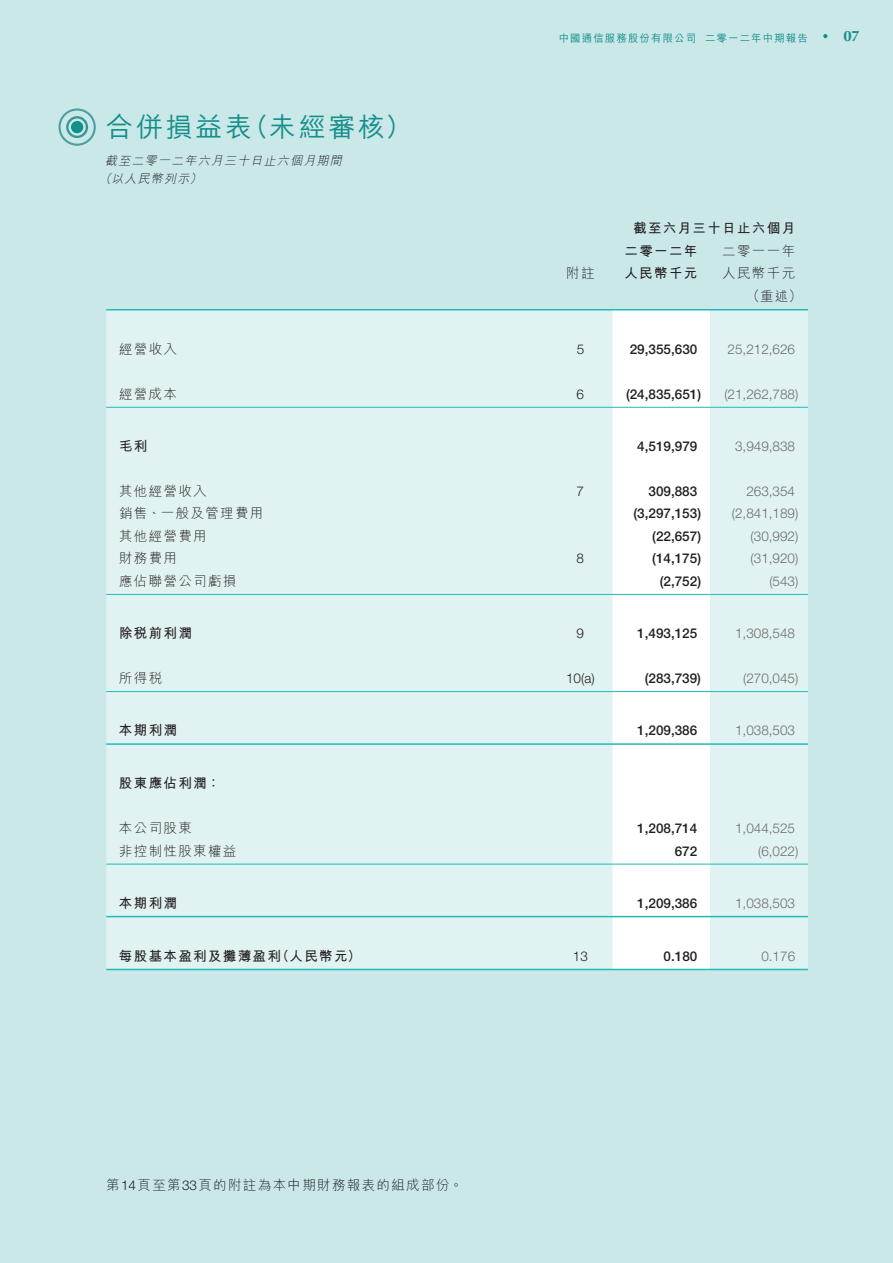
<style>
.page{position:relative;width:893px;height:1263px;background:#cae8e8}
.page>*{position:absolute;margin:0;border:0;box-sizing:border-box;transform-origin:0 0}
.t1{font:500 27px "M Hei HK";letter-spacing:.1em;color:#158f8c}
.t2{font:700 15px "Optima LT Std";color:#158f8c}
.t3{font:300 13.5px "Helvetica Neue LT Std";color:#6c6d70}
.t4{font:500 13.5px "Helvetica Neue LT Std";color:#231f20}
.t5{font:300 13.5px/22.5px "M Hei HK";letter-spacing:.1em;color:#231f20}
.t6{font:700 13.5px/22.5px "M Hei HK";letter-spacing:.1em;color:#231f20}
.t7{font:300 13.5px "Helvetica Neue LT Std";color:#231f20}
.t8{font:italic 300 12px/18px "M Hei HK";color:#231f20}
.t9{font:500 10.5px "M Hei HK";letter-spacing:.1em;color:#158f8c}
.s1{font-family:"Helvetica Neue LT Std"}
</style>
<div class="page">
<svg style="left:823px;top:34px;width:4px;height:4px"></svg>
<div style="left:71px;top:121px;width:12px;height:12px;background:#158f8c;border-radius:50%"></div>
<div style="left:66px;top:116px;width:22px;height:22px;border:2px solid #369795;border-radius:50%"></div>
<div style="left:58px;top:108px;width:38px;height:38px;border:2px solid #4da0a0;border-radius:50%"></div>
<div style="left:106px;top:310px;width:702px;height:659px;background:#e1f2f2"></div>
<div style="left:612px;top:310px;width:98px;height:659px;background:#fff"></div>
<hr style="left:106px;top:309px;width:702px;height:1px;background:#1dbcb8">
<hr style="left:106px;top:407px;width:702px;height:1px;background:#1dbcb8">
<hr style="left:106px;top:594px;width:702px;height:1px;background:#1dbcb8">
<hr style="left:106px;top:691px;width:702px;height:1px;background:#1dbcb8">
<hr style="left:106px;top:743px;width:702px;height:2px;background:#1dbcb8">
<hr style="left:106px;top:864px;width:702px;height:1px;background:#1dbcb8">
<hr style="left:106px;top:916px;width:702px;height:1px;background:#1dbcb8">
<hr style="left:106px;top:969px;width:702px;height:1px;background:#1dbcb8">
<h1 class="t1" style="left:106px;top:116px;width:307px">合併損益表（未經審核）</h1>
<p class="t8" style="left:99px;top:153px;width:246px;text-indent:6px">截至二零一二年六月三十日止六個月期間（以人民幣列示）</p>
<p class="t9" style="left:559px;top:34px;width:251px">中國通信服務股份有限公司 二零一二年中期報告</p>
<p class="t6" style="left:624px;top:219px;width:172px;text-indent:9px">截至六月三十日止六個月二零一二年</p>
<p class="t5" style="left:722px;top:241px;width:74px">二零一一年</p>
<p class="t5" style="left:566px;top:264px;width:30px">附註</p>
<p class="t6" style="left:624px;top:264px;width:74px">人民幣千元</p>
<p class="t5" style="left:747px;top:264px;width:57px;text-indent:-24px">人民幣千元（重述）</p>
<p class="t5" style="left:119px;top:339px;width:60px">經營收入</p>
<p class="t7" style="left:577px;top:344px;width:9px">5</p>
<p class="t4" style="left:630px;top:344px;width:69px">29,355,630</p>
<p class="t3" style="left:728px;top:344px;width:69px">25,212,626</p>
<p class="t5" style="left:119px;top:384px;width:60px">經營成本</p>
<p class="t7" style="left:577px;top:389px;width:9px">6</p>
<p class="t4" style="left:626px;top:389px;width:77px">(24,835,651)</p>
<p class="t3" style="left:724px;top:389px;width:76px">(21,262,788)</p>
<p class="t6" style="left:119px;top:436px;width:30px">毛利</p>
<p class="t4" style="left:637px;top:441px;width:62px">4,519,979</p>
<p class="t3" style="left:735px;top:441px;width:62px">3,949,838</p>
<p class="t5" style="left:119px;top:481px;width:89px">其他經營收入</p>
<p class="t7" style="left:577px;top:486px;width:9px">7</p>
<p class="t4" style="left:648px;top:486px;width:50px">309,883</p>
<p class="t3" style="left:746px;top:486px;width:50px">263,354</p>
<p class="t5" style="left:119px;top:504px;width:146px">銷售、一般及管理費用</p>
<p class="t4" style="left:633px;top:509px;width:69px">(3,297,153)</p>
<p class="t3" style="left:732px;top:509px;width:68px">(2,841,189)</p>
<p class="t5" style="left:119px;top:526px;width:89px">其他經營費用</p>
<p class="t4" style="left:652px;top:531px;width:50px">(22,657)</p>
<p class="t3" style="left:751px;top:531px;width:49px">(30,992)</p>
<p class="t5" style="left:119px;top:549px;width:60px">財務費用</p>
<p class="t7" style="left:577px;top:554px;width:9px">8</p>
<p class="t4" style="left:652px;top:554px;width:50px">(14,175)</p>
<p class="t3" style="left:751px;top:554px;width:49px">(31,920)</p>
<p class="t5" style="left:119px;top:571px;width:119px">應佔聯營公司虧損</p>
<p class="t4" style="left:660px;top:576px;width:43px">(2,752)</p>
<p class="t3" style="left:769px;top:576px;width:31px">(543)</p>
<p class="t6" style="left:119px;top:624px;width:74px">除稅前利潤</p>
<p class="t7" style="left:577px;top:628px;width:9px">9</p>
<p class="t4" style="left:637px;top:628px;width:62px">1,493,125</p>
<p class="t3" style="left:735px;top:628px;width:62px">1,308,548</p>
<p class="t5" style="left:119px;top:669px;width:45px">所得稅</p>
<p class="t7" style="left:566px;top:673px;width:30px">10(a)</p>
<p class="t4" style="left:645px;top:673px;width:58px">(283,739)</p>
<p class="t3" style="left:743px;top:673px;width:57px">(270,045)</p>
<p class="t6" style="left:119px;top:721px;width:60px">本期利潤</p>
<p class="t4" style="left:637px;top:725px;width:62px">1,209,386</p>
<p class="t3" style="left:735px;top:725px;width:62px">1,038,503</p>
<p class="t6" style="left:119px;top:774px;width:103px">股東應佔利潤：</p>
<p class="t5" style="left:119px;top:819px;width:74px">本公司股東</p>
<p class="t4" style="left:637px;top:823px;width:62px">1,208,714</p>
<p class="t3" style="left:735px;top:823px;width:62px">1,044,525</p>
<p class="t5" style="left:119px;top:841px;width:119px">非控制性股東權益</p>
<p class="t4" style="left:675px;top:846px;width:24px">672</p>
<p class="t3" style="left:758px;top:846px;width:42px">(6,022)</p>
<p class="t6" style="left:119px;top:893px;width:60px">本期利潤</p>
<p class="t4" style="left:637px;top:898px;width:62px">1,209,386</p>
<p class="t3" style="left:735px;top:898px;width:62px">1,038,503</p>
<p class="t6" style="left:119px;top:946px;width:244px">每股基本盈利及攤薄盈利（人民幣元）</p>
<p class="t7" style="left:573px;top:951px;width:17px">13</p>
<p class="t4" style="left:664px;top:951px;width:35px">0.180</p>
<p class="t3" style="left:761px;top:951px;width:35px">0.176</p>
<p class="t2" style="left:844px;top:30px;width:18px">07</p>
<p class="t5" style="left:106px;top:1175px;width:358px">第<span class="s1">14</span>頁至第<span class="s1">33</span>頁的附註為本中期財務報表的組成部份。</p>
</div>
